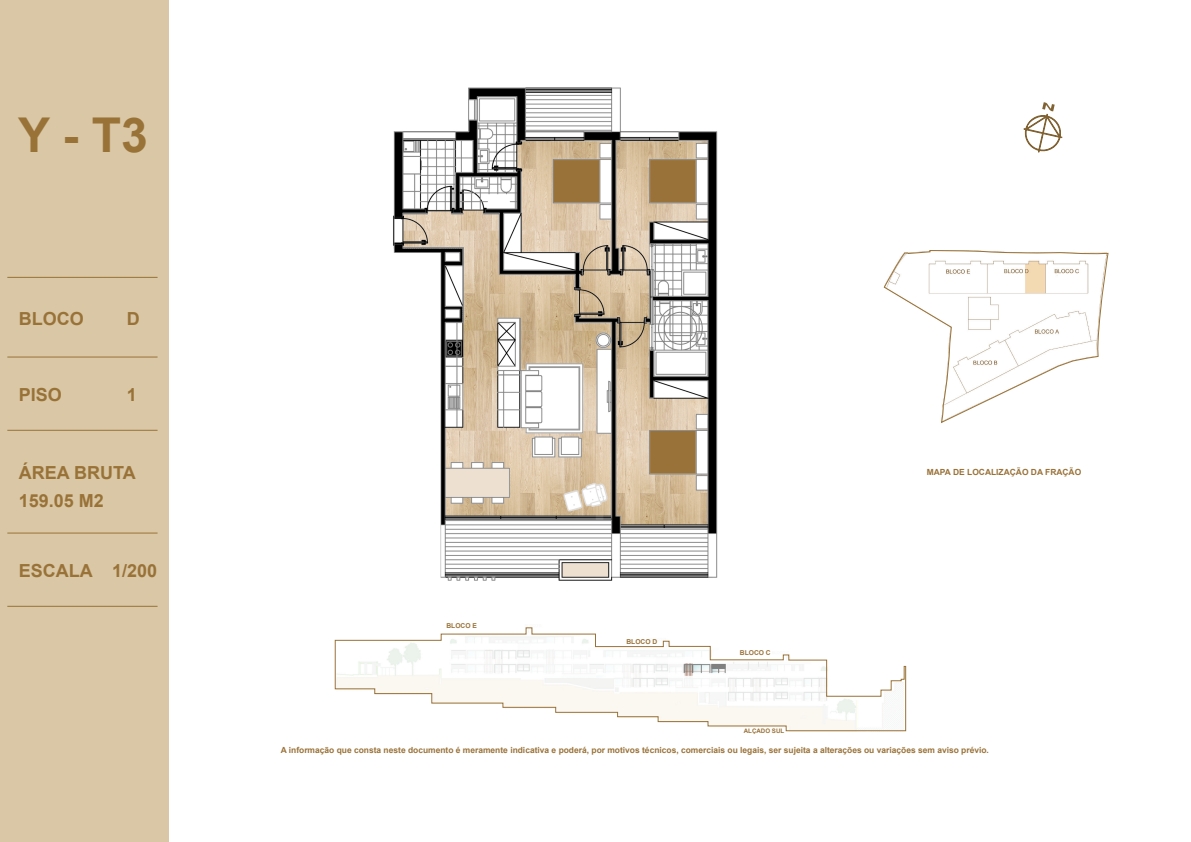
<style>
.page{position:relative;width:1191px;height:842px;background:#fff}
.page>*{position:absolute;margin:0;border:0;box-sizing:border-box;transform-origin:0 0}
.t1{font:700 48px "Arial";color:#997238}
.t2{font:700 18px/28px "Arial";color:#997238}
.t3{font:700 8.4px "Arial";color:#997238}
.t4{font:700 6.7px "Arial";color:#997238}
.t5{font:700 6.2px "Arial";color:#997238}
</style>
<div class="page">
<img style="left:393px;top:87px;width:325px;height:494px">
<svg style="left:1023px;top:102px;width:39px;height:51px"></svg>
<div style="left:0;top:0;width:169px;height:842px;background:#d9c7a6"></div>
<hr style="left:7px;top:277px;width:151px;height:1px;background:#997238">
<hr style="left:7px;top:356px;width:151px;height:2px;background:#997238">
<hr style="left:7px;top:430px;width:151px;height:1px;background:#997238">
<hr style="left:7px;top:532px;width:151px;height:2px;background:#997238">
<hr style="left:7px;top:606px;width:151px;height:1px;background:#997238">
<svg style="left:883px;top:251px;width:226px;height:172px"></svg>
<svg style="left:334px;top:627px;width:572px;height:105px"></svg>
<h1 class="t1" style="left:18px;top:102px;width:131px">Y - T3</h1>
<h2 class="t2" style="left:19px;top:305px;width:66px">BLOCO</h2>
<h2 class="t2" style="left:127px;top:305px;width:14px">D</h2>
<h2 class="t2" style="left:19px;top:381px;width:45px">PISO</h2>
<h2 class="t2" style="left:127px;top:381px;width:12px">1</h2>
<h2 class="t2" style="left:19px;top:458px;width:118px">ÁREA BRUTA<br>159.05 M2</h2>
<h2 class="t2" style="left:19px;top:557px;width:140px">ESCALA 1/200</h2>
<p class="t4" style="left:446px;top:621px;width:32px">BLOCO E</p>
<p class="t4" style="left:626px;top:637px;width:32px">BLOCO D</p>
<p class="t4" style="left:740px;top:648px;width:32px">BLOCO C</p>
<p class="t5" style="left:744px;top:726px;width:42px">ALÇADO SUL</p>
<p class="t3" style="left:927px;top:466px;width:156px">MAPA DE LOCALIZAÇÃO DA FRAÇÃO</p>
<p class="t3" style="left:281px;top:744px;width:709px">A informação que consta neste documento é meramente indicativa e poderá, por motivos técnicos, comerciais ou legais, ser sujeita a alterações ou variações sem aviso prévio.</p>
</div>
